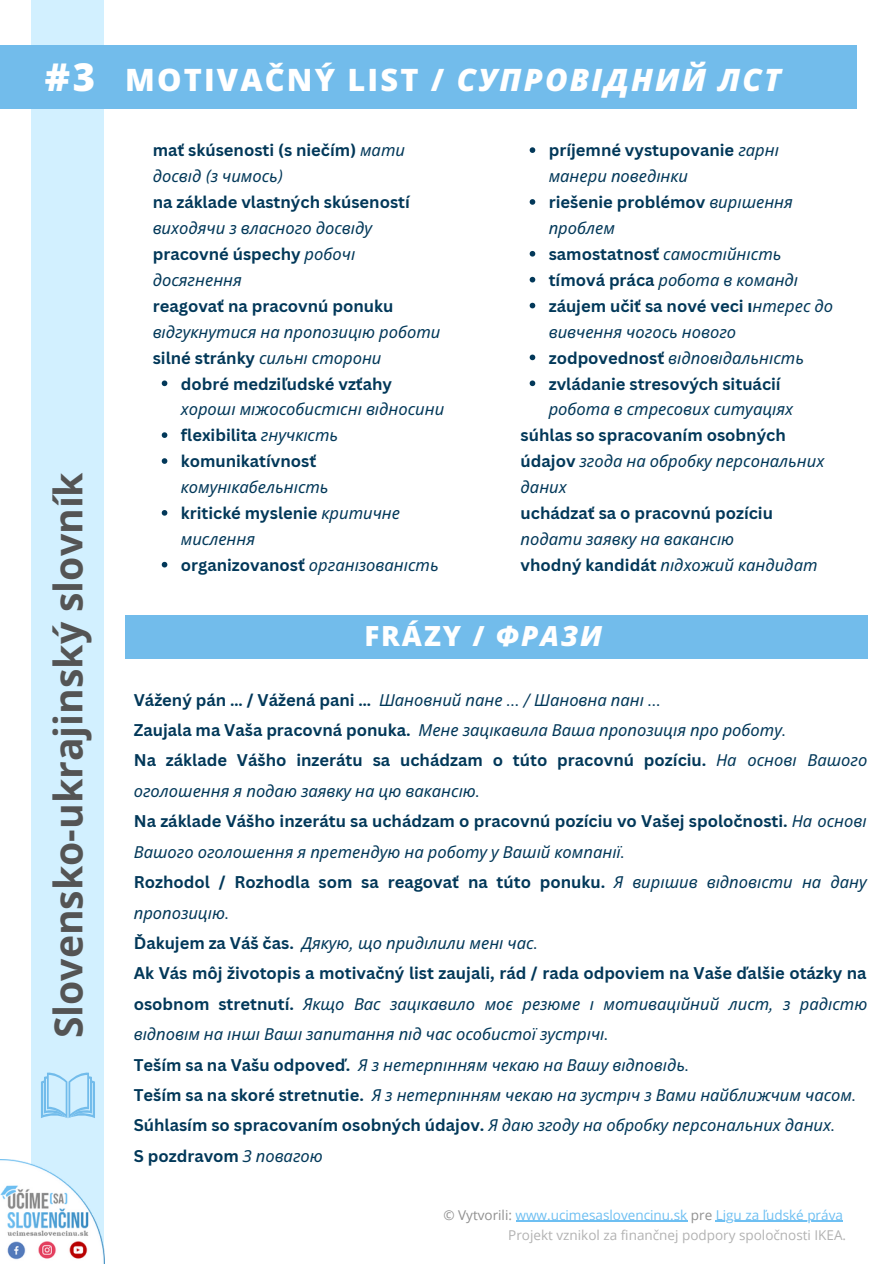
<style>
.page{position:relative;width:894px;height:1264px;background:#fff}
.page>*{position:absolute;margin:0;border:0;box-sizing:border-box;transform-origin:0 0}
.t1{font:700 39.15px "Open Sans";color:#545454}
.t2{font:800 30.75px "Open Sans";letter-spacing:.07em;color:#fff}
.t3{font:800 27.75px "Open Sans";letter-spacing:.07em;color:#fff}
.t4{font:italic 16.5px/26px "Noto Sans";color:#023859}
.t5{font:700 16.5px/26px "Canva Sans";color:#023859}
.t6{font:13.5px "Open Sans";color:#6dbff2}
.t7{font:13.5px "Open Sans";color:#909090}
.s1{font-size:38.25px}
.s2{font-style:italic}
.s3{font-family:"Noto Sans";font-weight:400;font-style:italic}
.s4{font-family:"Canva Sans"}
.s5{font-family:"Canva Sans";font-weight:700;font-style:normal}
.s6{font-family:"Noto Sans"}
.s7{font-weight:400;font-style:italic}
.s8{color:#909090}
</style>
<div class="page">
<div style="left:125px;top:614px;width:742px;height:44px;background:#72bceb"></div>
<div style="left:31px;top:0;width:73px;height:1263px;background:#d2f0ff"></div>
<div style="left:0;top:45px;width:856px;height:64px;background:#72bceb"></div>
<img style="left:0;top:1159px;width:104px;height:104px">
<svg style="left:41px;top:1072px;width:54px;height:46px"></svg>
<hr style="left:515px;top:1220px;width:172px;height:1px;background:#6dbff2">
<hr style="left:715px;top:1220px;width:127px;height:1px;background:#6dbff2">
<svg style="left:162px;top:380px;width:5px;height:6px"></svg>
<svg style="left:162px;top:432px;width:5px;height:6px"></svg>
<svg style="left:162px;top:458px;width:5px;height:6px"></svg>
<svg style="left:162px;top:510px;width:5px;height:5px"></svg>
<svg style="left:162px;top:562px;width:5px;height:5px"></svg>
<svg style="left:529px;top:147px;width:6px;height:6px"></svg>
<svg style="left:529px;top:199px;width:6px;height:6px"></svg>
<svg style="left:529px;top:251px;width:6px;height:5px"></svg>
<svg style="left:529px;top:277px;width:6px;height:5px"></svg>
<svg style="left:529px;top:303px;width:6px;height:5px"></svg>
<svg style="left:529px;top:354px;width:6px;height:6px"></svg>
<svg style="left:529px;top:380px;width:6px;height:6px"></svg>
<h2 class="t2" style="left:45px;top:58px;width:737px"><span class="s1">#3</span> MOTIVAČNÝ LIST / <span class="s2">СУПРОВІДНИЙ ЛСТ</span></h2>
<h1 class="t1" style="left:41px;top:1038px;width:567px;rotate:-90deg">Slovensko-ukrajinský slovník</h1>
<p class="t5" style="left:153px;top:137px;width:254px">mať skúsenosti (s niečím) <span class="s3">мати</span></p>
<p class="t4" style="left:153px;top:163px;width:132px">досвід <span class="s4">(</span>з чимось<span class="s4">)</span></p>
<p class="t5" style="left:153px;top:189px;width:259px">na základe vlastných skúseností</p>
<p class="t4" style="left:153px;top:215px;width:221px">виходячи з власного досвіду</p>
<p class="t5" style="left:153px;top:240px;width:203px">pracovné úspechy <span class="s3">робочі</span></p>
<p class="t4" style="left:153px;top:266px;width:91px">досягнення</p>
<p class="t5" style="left:153px;top:292px;width:242px">reagovať na pracovnú ponuku</p>
<p class="t4" style="left:153px;top:318px;width:289px">відгукнутися на пропозицію роботи <span class="s5">silné stránky</span> сильні сторони</p>
<p class="t5" style="left:181px;top:370px;width:213px">dobré medziľudské vzťahy</p>
<p class="t4" style="left:181px;top:396px;width:265px">хороші міжособистісні відносини</p>
<p class="t5" style="left:181px;top:422px;width:159px">flexibilita <span class="s3">гнучкість </span>komunikatívnosť</p>
<p class="t4" style="left:181px;top:474px;width:149px">комунікабельність</p>
<p class="t5" style="left:181px;top:499px;width:221px">kritické myslenie <span class="s3">критичне</span></p>
<p class="t4" style="left:181px;top:525px;width:259px">мислення<br><span class="s5">organizovanosť</span> організованість</p>
<p class="t5" style="left:548px;top:137px;width:231px">príjemné vystupovanie <span class="s3">гарні</span></p>
<p class="t4" style="left:548px;top:163px;width:141px">манери поведінки</p>
<p class="t5" style="left:548px;top:189px;width:246px">riešenie problémov <span class="s3">вирішення</span></p>
<p class="t4" style="left:548px;top:215px;width:250px">проблем<br><span class="s5">samostatnosť</span> самостійність <span class="s5">tímová práca</span> робота в команді</p>
<p class="t5" style="left:548px;top:292px;width:286px">záujem učiť sa nové veci <span class="s6">і</span><span class="s3">нтерес до</span></p>
<p class="t4" style="left:548px;top:318px;width:257px">вивчення чогось нового <span class="s5">zodpovednosť</span> відповідальність</p>
<p class="t5" style="left:548px;top:370px;width:233px">zvládanie stresových situácií</p>
<p class="t4" style="left:548px;top:396px;width:246px">робота в стресових ситуаціях</p>
<p class="t5" style="left:520px;top:422px;width:266px">súhlas so spracovaním osobných</p>
<p class="t4" style="left:520px;top:448px;width:305px"><span class="s5">údajov</span> згода на обробку персональних даних</p>
<p class="t5" style="left:520px;top:499px;width:254px">uchádzať sa o pracovnú pozíciu</p>
<p class="t4" style="left:520px;top:525px;width:298px">подати заявку на вакансію<br><span class="s5">vhodný kandidát</span> підхожий кандидат</p>
<h3 class="t3" style="left:364px;top:616px;width:239px">FRÁZY / <span class="s2">ФРАЗИ</span></h3>
<p class="t4" style="left:134px;top:684px;width:654px;line-height:30.5px"><span class="s5">Vážený pán … / Vážená pani …</span> Шановний пане <span class="s4">... /</span> Шановна пані <span class="s4">...<br></span><span class="s5">Zaujala ma Vaša pracovná ponuka.</span> Мене зацікавила Ваша пропозиція про роботу<span class="s4">.</span></p>
<p class="t5" style="left:134px;top:747px;width:734px">Na základe Vášho inzerátu sa uchádzam o túto pracovnú pozíciu. <span class="s3">На основі Вашого</span></p>
<p class="t4" style="left:134px;top:777px;width:348px">оголошення я подаю заявку на цю вакансію<span class="s4">.</span></p>
<p class="t5" style="left:134px;top:807px;width:733px">Na základe Vášho inzerátu sa uchádzam o pracovnú pozíciu vo Vašej spoločnosti. <span class="s3">На основі</span></p>
<p class="t4" style="left:134px;top:838px;width:493px">Вашого оголошення я претендую на роботу у Вашій компанії<span class="s4">.</span></p>
<p class="t5" style="left:134px;top:868px;width:734px">Rozhodol / Rozhodla som sa reagovať na túto ponuku. <span class="s3">Я вирішив відповісти на дану</span></p>
<p class="t4" style="left:134px;top:896px;width:405px;line-height:30.5px">пропозицію<span class="s4">.<br></span><span class="s5">Ďakujem za Váš čas.</span> Дякую<span class="s4">,</span> що приділили мені час<span class="s4">.</span></p>
<p class="t5" style="left:134px;top:959px;width:734px">Ak Vás môj životopis a motivačný list zaujali, rád / rada odpoviem na Vaše ďalšie otázky na</p>
<p class="t4" style="left:134px;top:988px;width:734px;line-height:30.5px"><span class="s5">osobnom stretnutí.</span> Якщо Вас зацікавило моє резюме і мотиваційний лист<span class="s4">,</span> з радістю відповім на інші Ваші запитання під час особистої зустрічі<span class="s4">.<br></span><span class="s5">Teším sa na Vašu odpoveď.</span> Я з нетерпінням чекаю на Вашу відповідь<span class="s4">.<br></span><span class="s5">Teším sa na skoré stretnutie.</span> Я з нетерпінням чекаю на зустріч з Вами найближчим часом<span class="s4">.</span></p>
<p class="t5" style="left:134px;top:1109px;width:703px;line-height:30.5px">Súhlasím so spracovaním osobných údajov. <span class="s3">Я даю згоду на обробку персональних даних</span><span class="s7">.<br></span>S pozdravom <span class="s3">З повагою</span></p>
<p class="t6" style="left:443px;top:1205px;width:401px"><span class="s8">© Vytvorili:</span> www.ucimesaslovencinu.sk <span class="s8">pre</span> Ligu za ľudské práva</p>
<p class="t7" style="left:508px;top:1225px;width:339px">Projekt vznikol za finančnej podpory spoločnosti IKEA.</p>
</div>
